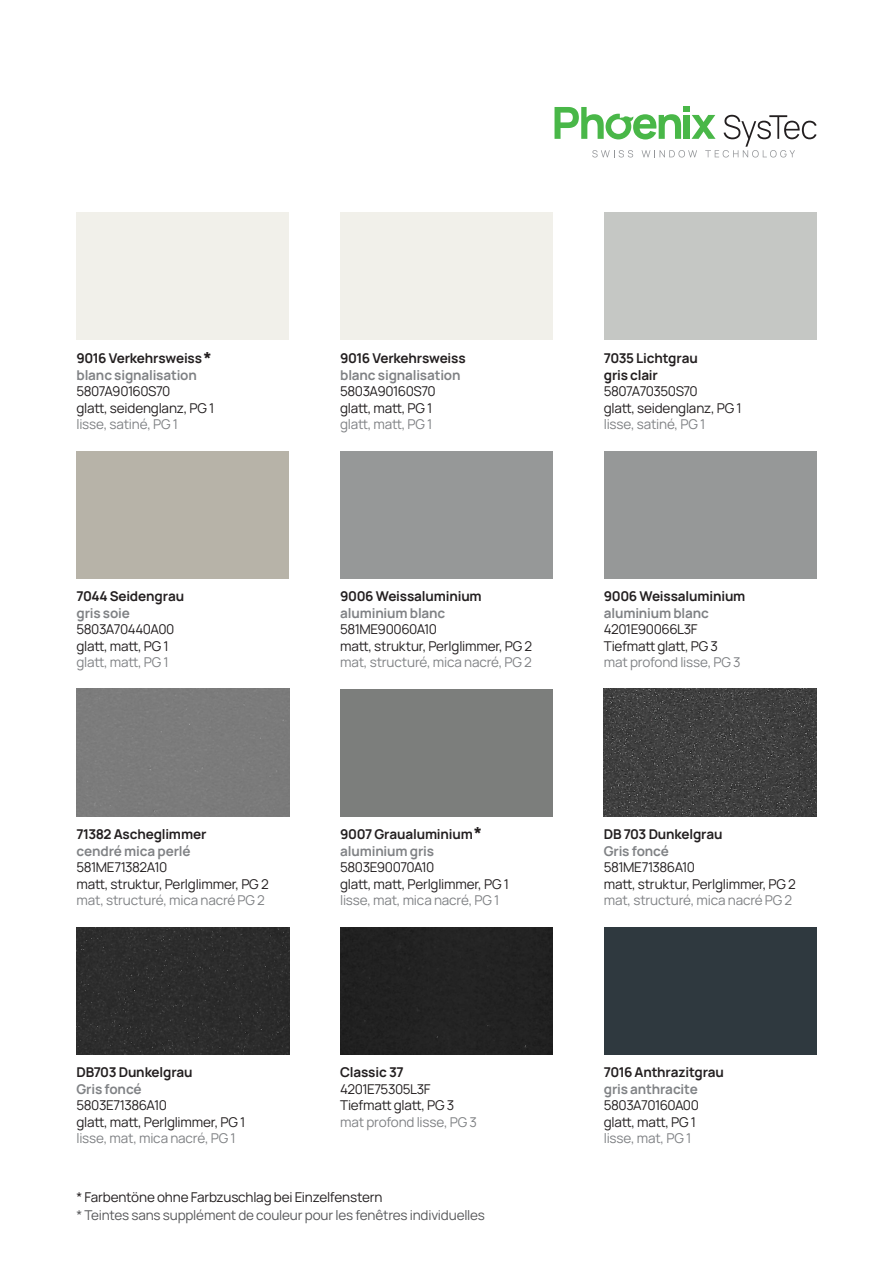
<style>
.page{position:relative;width:893px;height:1263px;background:#fff}
.page>*{position:absolute;margin:0;border:0;box-sizing:border-box;transform-origin:0 0}
.t1{font:700 18px "Manrope";color:#231f20}
.t2{font:13.5px/16.5px "Manrope";letter-spacing:-.02em;color:#231f20}
.t3{font:13.5px "Manrope";letter-spacing:-.01em;color:#808285}
.t4{font:700 13.5px/16.5px "Manrope";letter-spacing:-.01em;color:#231f20}
.t5{font:700 13.5px "Manrope";letter-spacing:-.01em;color:#808285}
.t6{font:13.5px "Manrope";letter-spacing:-.015em;color:#57585a}
</style>
<div class="page">
<div style="left:77px;top:213px;width:212px;height:127px;background:#f1f0ea"></div>
<div style="left:77px;top:451px;width:212px;height:127px;background:#b7b3a8"></div>
<div style="left:77px;top:927px;width:212px;height:127px;background:#2c2c2c"></div>
<div style="left:340px;top:213px;width:213px;height:127px;background:#f1f0ea"></div>
<div style="left:340px;top:451px;width:213px;height:127px;background:#969898"></div>
<div style="left:340px;top:689px;width:213px;height:127px;background:#7c7e7c"></div>
<div style="left:340px;top:927px;width:213px;height:127px;background:#222"></div>
<div style="left:604px;top:213px;width:212px;height:127px;background:#c5c7c4"></div>
<div style="left:604px;top:451px;width:212px;height:127px;background:#969898"></div>
<img style="left:604px;top:689px;width:212px;height:127px">
<div style="left:604px;top:927px;width:212px;height:127px;background:#2f393f"></div>
<svg style="left:554px;top:106px;width:263px;height:51px"></svg>
<h1 class="t1" style="left:204px;top:345px;width:10px">*</h1>
<p class="t4" style="left:77px;top:349px;width:127px">9016 Verkehrsweiss</p>
<p class="t5" style="left:77px;top:365px;width:122px">blanc signalisation</p>
<p class="t2" style="left:77px;top:382px;width:139px">5807A90160S70<br>glatt, seidenglanz, PG 1</p>
<p class="t3" style="left:77px;top:415px;width:103px">lisse, satiné, PG 1</p>
<p class="t4" style="left:77px;top:587px;width:109px">7044 Seidengrau</p>
<p class="t5" style="left:77px;top:603px;width:55px">gris soie</p>
<p class="t2" style="left:77px;top:620px;width:99px">5803A70440A00 glatt, matt, PG 1</p>
<p class="t3" style="left:77px;top:653px;width:94px">glatt, matt, PG 1</p>
<p class="t4" style="left:77px;top:826px;width:131px">71382 Ascheglimmer</p>
<p class="t5" style="left:77px;top:841px;width:116px">cendré mica perlé</p>
<p class="t2" style="left:77px;top:859px;width:194px">581ME71382A10<br>matt, struktur, Perlglimmer, PG 2</p>
<p class="t3" style="left:77px;top:891px;width:190px">mat, structuré, mica nacré PG 2</p>
<p class="t4" style="left:77px;top:1064px;width:118px">DB703 Dunkelgrau</p>
<p class="t5" style="left:77px;top:1079px;width:67px">Gris foncé</p>
<p class="t2" style="left:77px;top:1097px;width:170px">5803E71386A10<br>glatt, matt, Perlglimmer, PG 1</p>
<p class="t3" style="left:77px;top:1129px;width:161px">lisse, mat, mica nacré, PG 1</p>
<p class="t4" style="left:340px;top:349px;width:127px">9016 Verkehrsweiss</p>
<p class="t5" style="left:340px;top:365px;width:122px">blanc signalisation</p>
<p class="t2" style="left:340px;top:382px;width:97px">5803A90160S70 glatt, matt, PG 1</p>
<p class="t3" style="left:340px;top:415px;width:94px">glatt, matt, PG 1</p>
<p class="t4" style="left:340px;top:587px;width:143px">9006 Weissaluminium</p>
<p class="t5" style="left:340px;top:603px;width:107px">aluminium blanc</p>
<p class="t2" style="left:340px;top:620px;width:194px">581ME90060A10<br>matt, struktur, Perlglimmer, PG 2</p>
<p class="t3" style="left:340px;top:653px;width:193px">mat, structuré, mica nacré, PG 2</p>
<h1 class="t1" style="left:474px;top:821px;width:10px">*</h1>
<p class="t4" style="left:340px;top:825px;width:134px">9007 Graualuminium</p>
<p class="t5" style="left:340px;top:841px;width:95px">aluminium gris</p>
<p class="t2" style="left:340px;top:858px;width:170px">5803E90070A10<br>glatt, matt, Perlglimmer, PG 1</p>
<p class="t3" style="left:340px;top:891px;width:161px">lisse, mat, mica nacré, PG 1</p>
<p class="t4" style="left:340px;top:1064px;width:65px">Classic 37</p>
<p class="t2" style="left:340px;top:1080px;width:116px">4201E75305L3F<br>Tiefmatt glatt, PG 3</p>
<p class="t3" style="left:340px;top:1112px;width:138px">mat profond lisse, PG 3</p>
<p class="t2" style="left:77px;top:1188px;width:307px">* Farbentöne ohne Farbzuschlag bei Einzelfenstern</p>
<p class="t6" style="left:77px;top:1206px;width:410px">* Teintes sans supplément de couleur pour les fenêtres individuelles</p>
<p class="t4" style="left:604px;top:349px;width:95px">7035 Lichtgrau gris clair</p>
<p class="t2" style="left:604px;top:382px;width:139px">5807A70350S70<br>glatt, seidenglanz, PG 1</p>
<p class="t3" style="left:604px;top:415px;width:103px">lisse, satiné, PG 1</p>
<p class="t4" style="left:604px;top:587px;width:143px">9006 Weissaluminium</p>
<p class="t5" style="left:604px;top:603px;width:107px">aluminium blanc</p>
<p class="t2" style="left:604px;top:620px;width:116px">4201E90066L3F<br>Tiefmatt glatt, PG 3</p>
<p class="t3" style="left:604px;top:653px;width:138px">mat profond lisse, PG 3</p>
<p class="t4" style="left:604px;top:825px;width:120px">DB 703 Dunkelgrau</p>
<p class="t5" style="left:604px;top:841px;width:67px">Gris foncé</p>
<p class="t2" style="left:604px;top:858px;width:194px">581ME71386A10<br>matt, struktur, Perlglimmer, PG 2</p>
<p class="t3" style="left:604px;top:891px;width:190px">mat, structuré, mica nacré PG 2</p>
<p class="t4" style="left:604px;top:1064px;width:122px">7016 Anthrazitgrau</p>
<p class="t5" style="left:604px;top:1079px;width:96px">gris anthracite</p>
<p class="t2" style="left:604px;top:1097px;width:97px">5803A70160A00 glatt, matt, PG 1</p>
<p class="t3" style="left:604px;top:1129px;width:89px">lisse, mat, PG 1</p>
</div>
